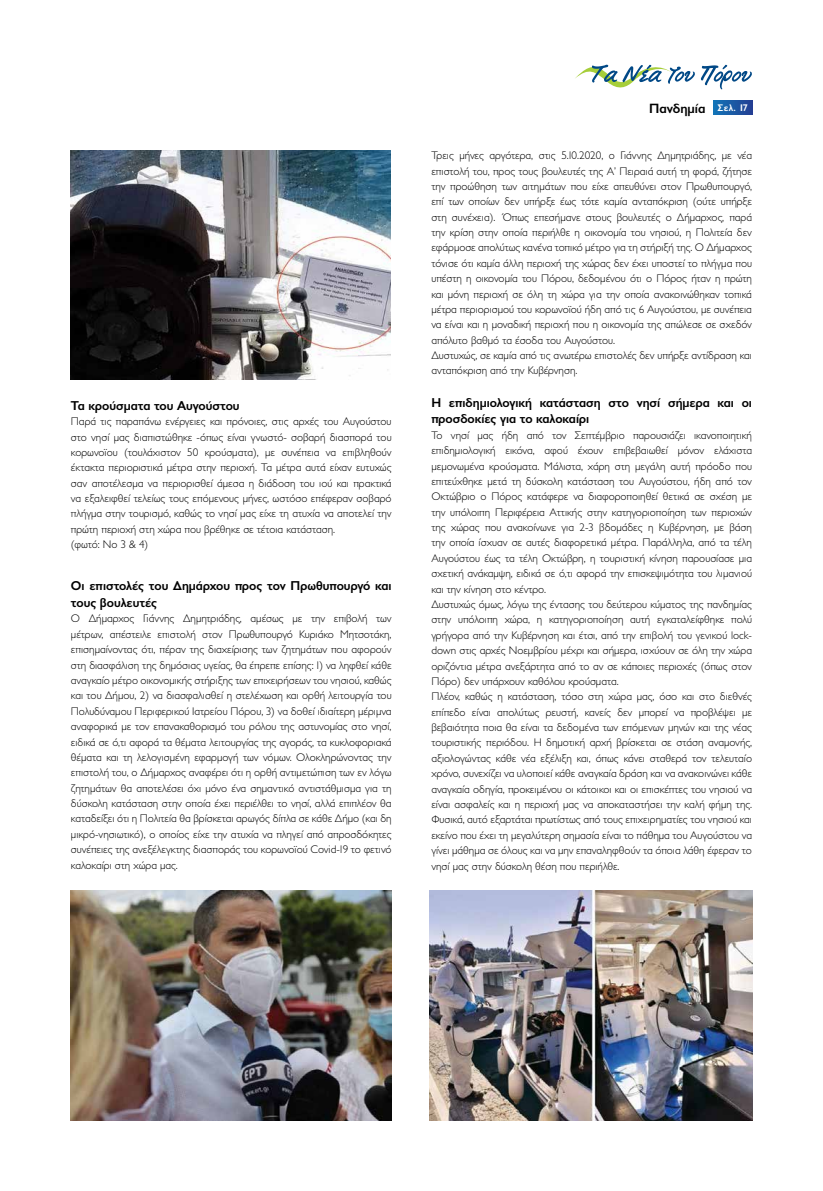
<style>
.page{position:relative;width:823px;height:1191px;background:#fff}
.page>*{position:absolute;margin:0;border:0;box-sizing:border-box;transform-origin:0 0}
.t1{font:600 13.6px "Gill Sans Hel";color:#000}
.t2{font:600 13px/16.7px "Gill Sans Hel";color:#000}
.t3{font:300 11.1px/15.4px "Gill Sans Hel";color:#000}
</style>
<div class="page">
<svg style="left:575px;top:64px;width:119px;height:24px"></svg>
<svg style="left:700px;top:65px;width:51px;height:24px"></svg>
<svg style="left:713px;top:100px;width:38px;height:15px"></svg>
<img style="left:71px;top:150px;width:319px;height:230px">
<img style="left:429px;top:890px;width:322px;height:230px">
<img style="left:71px;top:891px;width:320px;height:229px">
<p class="t2" style="left:71px;top:397px;width:170px">Τα κρούσματα του Αυγούστου</p>
<p class="t3" style="left:71px;top:414px;width:322px">Παρά τις παραπάνω ενέργειες και πρόνοιες, στις αρχές του Αυγούστου στο νησί μας διαπιστώθηκε -όπως είναι γνωστό- σοβαρή διασπορά του κορωνοϊου (τουλάχιστον 50 κρούσματα), με συνέπεια να επιβληθούν έκτακτα περιοριστικά μέτρα στην περιοχή. Τα μέτρα αυτά είχαν ευτυχώς σαν αποτέλεσμα να περιορισθεί άμεσα η διάδοση του ιού και πρακτικά να εξαλειφθεί τελείως τους επόμενους μήνες, ωστόσο επέφεραν σοβαρό πλήγμα στην τουρισμό, καθώς το νησί μας είχε τη ατυχία να αποτελεί την πρώτη περιοχή στη χώρα που βρέθηκε σε τέτοια κατάσταση.<br>(φωτό: Νο 3 &amp; 4)</p>
<p class="t2" style="left:71px;top:578px;width:322px">Οι επιστολές του Δημάρχου προς τον Πρωθυπουργό και τους βουλευτές</p>
<p class="t3" style="left:71px;top:611px;width:322px;text-align:justify">Ο Δήμαρχος Γιάννης Δημητριάδης, αμέσως με την επιβολή των μέτρων, απέστειλε επιστολή στον Πρωθυπουργό Κυριάκο Μητσοτάκη, επισημαίνοντας ότι, πέραν της διαχείρισης των ζητημάτων που αφορούν στη διασφάλιση της δημόσιας υγείας, θα έπρεπε επίσης: 1) να ληφθεί κάθε αναγκαίο μέτρο οικονομικής στήριξης των επιχειρήσεων του νησιού, καθώς και του Δήμου, 2) να διασφαλισθεί η στελέχωση και ορθή λειτουργία του Πολυδύναμου Περιφερικού Ιατρείου Πόρου, 3) να δοθεί ιδιαίτερη μέριμνα αναφορικά με τον επανακαθορισμό του ρόλου της αστυνομίας στο νησί, ειδικά σε ό,τι αφορά τα θέματα λειτουργίας της αγοράς, τα κυκλοφοριακά θέματα και τη λελογισμένη εφαρμογή των νόμων. Ολοκληρώνοντας την επιστολή του, ο Δήμαρχος αναφέρει ότι η ορθή αντιμετώπιση των εν λόγω ζητημάτων θα αποτελέσει όχι μόνο ένα σημαντικό αντιστάθμισμα για τη δύσκολη κατάσταση στην οποία έχει περιέλθει το νησί, αλλά επιπλέον θα καταδείξει ότι η Πολιτεία θα βρίσκεται αρωγός δίπλα σε κάθε Δήμο (και δη μικρό-νησιωτικό), ο οποίος είχε την ατυχία να πληγεί από απροσδόκητες συνέπειες της ανεξέλεγκτης διασποράς του κορωνοϊού Covid-19 το φετινό καλοκαίρι στη χώρα μας.</p>
<p class="t1" style="left:648px;top:101px;width:100px">Πανδημία <sup>Σελ.</sup> <sup>17</sup></p>
<p class="t3" style="left:431px;top:148px;width:322px">Τρεις μήνες αργότερα, στις 5.10.2020, ο Γιάννης Δημητριάδης, με νέα επιστολή του, προς τους βουλευτές της Α’ Πειραιά αυτή τη φορά, ζήτησε την προώθηση των αιτημάτων που είχε απευθύνει στον Πρωθυπουργό, επί των οποίων δεν υπήρξε έως τότε καμία ανταπόκριση (ούτε υπήρξε στη συνέχεια). Όπως επεσήμανε στους βουλευτές ο Δήμαρχος, παρά την κρίση στην οποία περιήλθε η οικονομία του νησιού, η Πολιτεία δεν εφάρμοσε απολύτως κανένα τοπικό μέτρο για τη στήριξή της. Ο Δήμαρχος τόνισε ότι καμία άλλη περιοχή της χώρας δεν έχει υποστεί το πλήγμα που υπέστη η οικονομία του Πόρου, δεδομένου ότι ο Πόρος ήταν η πρώτη και μόνη περιοχή σε όλη τη χώρα για την οποία ανακοινώθηκαν τοπικά μέτρα περιορισμού του κορωνοϊού ήδη από τις 6 Αυγούστου, με συνέπεια να είναι και η μοναδική περιοχή που η οικονομία της απώλεσε σε σχεδόν απόλυτο βαθμό τα έσοδα του Αυγούστου.<br>Δυστυχώς, σε καμία από τις ανωτέρω επιστολές δεν υπήρξε αντίδραση και ανταπόκριση από την Κυβέρνηση.</p>
<p class="t2" style="left:431px;top:394px;width:322px">Η επιδημιολογική κατάσταση στο νησί σήμερα και οι προσδοκίες για το καλοκαίρι</p>
<p class="t3" style="left:431px;top:427px;width:322px">Το νησί μας ήδη από τον Σεπτέμβριο παρουσιάζει ικανοποιητική επιδημιολογική εικόνα, αφού έχουν επιβεβαιωθεί μόνον ελάχιστα μεμονωμένα κρούσματα. Μάλιστα, χάρη στη μεγάλη αυτή πρόοδο που επιτεύχθηκε μετά τη δύσκολη κατάσταση του Αυγούστου, ήδη από τον Οκτώβριο ο Πόρος κατάφερε να διαφοροποιηθεί θετικά σε σχέση με την υπόλοιπη Περιφέρεια Αττικής στην κατηγοριοποίηση των περιοχών της χώρας που ανακοίνωνε για 2-3 βδομάδες η Κυβέρνηση, με βάση την οποία ίσχυαν σε αυτές διαφορετικά μέτρα. Παράλληλα, από τα τέλη Αυγούστου έως τα τέλη Οκτώβρη, η τουριστική κίνηση παρουσίασε μια σχετική ανάκαμψη, ειδικά σε ό,τι αφορά την επισκεψιμότητα του λιμανιού και την κίνηση στο κέντρο.<br>Δυστυχώς όμως, λόγω της έντασης του δεύτερου κύματος της πανδημίας στην υπόλοιπη χώρα, η κατηγοριοποίηση αυτή εγκαταλείφθηκε πολύ γρήγορα από την Κυβέρνηση και έτσι, από την επιβολή του γενικού lock&shy;down στις αρχές Νοεμβρίου μέχρι και σήμερα, ισχύουν σε όλη την χώρα οριζόντια μέτρα ανεξάρτητα από το αν σε κάποιες περιοχές (όπως στον Πόρο) δεν υπάρχουν καθόλου κρούσματα.<br>Πλέον, καθώς η κατάσταση, τόσο στη χώρα μας, όσο και στο διεθνές επίπεδο είναι απολύτως ρευστή, κανείς δεν μπορεί να προβλέψει με βεβαιότητα ποια θα είναι τα δεδομένα των επόμενων μηνών και της νέας τουριστικής περιόδου. Η δημοτική αρχή βρίσκεται σε στάση αναμονής, αξιολογώντας κάθε νέα εξέλιξη και, όπως κάνει σταθερά τον τελευταίο χρόνο, συνεχίζει να υλοποιεί κάθε αναγκαία δράση και να ανακοινώνει κάθε αναγκαία οδηγία, προκειμένου οι κάτοικοι και οι επισκέπτες του νησιού να είναι ασφαλείς και η περιοχή μας να αποκαταστήσει την καλή φήμη της.<br>Φυσικά, αυτό εξαρτάται πρωτίστως από τους επιχειρηματίες του νησιού και εκείνο που έχει τη μεγαλύτερη σημασία είναι το πάθημα του Αυγούστου να γίνει μάθημα σε όλους και να μην επαναληφθούν τα όποια λάθη έφεραν το νησί μας στην δύσκολη θέση που περιήλθε.</p>
</div>
